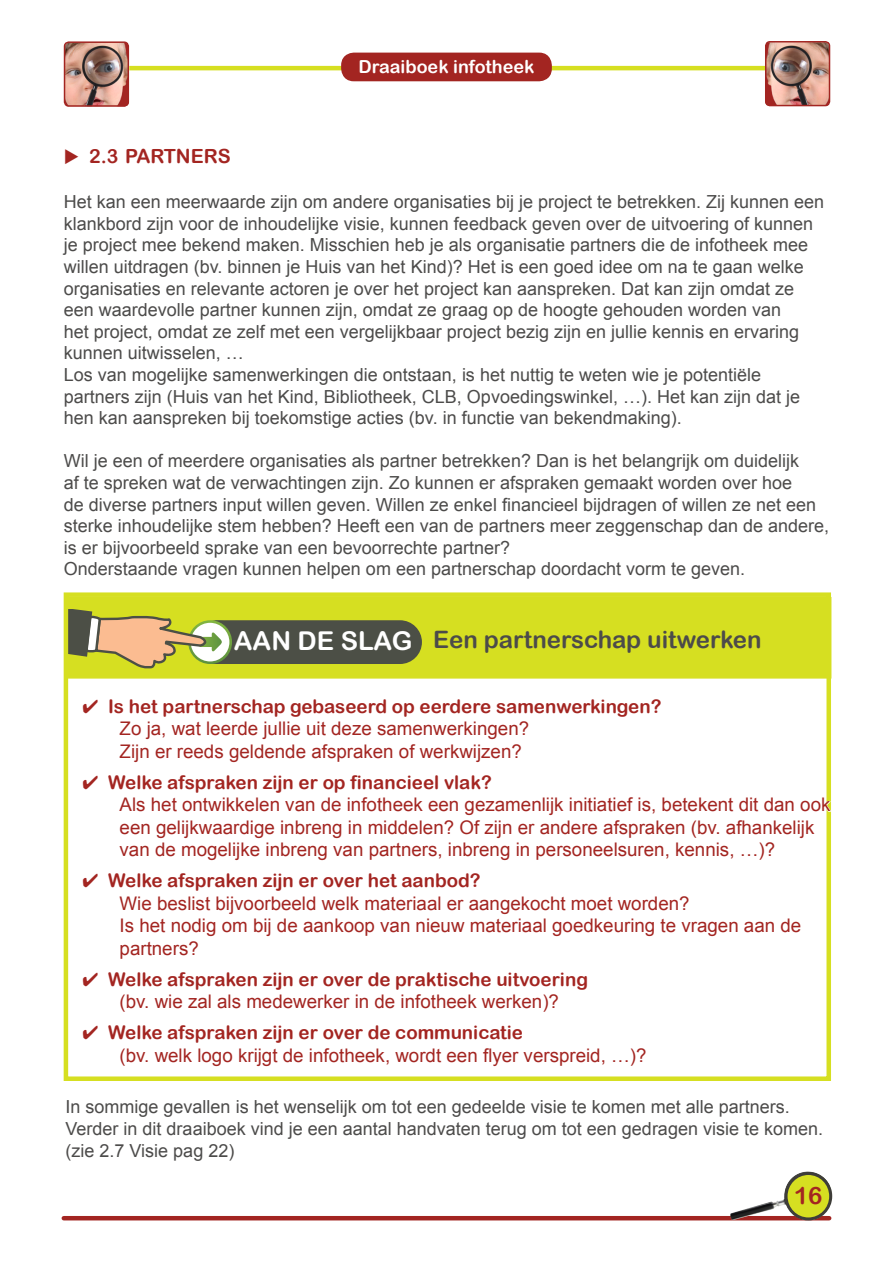
<style>
.page{position:relative;width:893px;height:1263px;background:#fff}
.page>*{position:absolute;margin:0;border:0;box-sizing:border-box;transform-origin:0 0}
.t1{font:26.1px "Arial Rounded MT Bold";color:#fff}
.brood{font:24px "Arial Rounded MT Bold";color:#4c4b4a}
.t2{font:24px "Arial Rounded MT Bold";color:#a32521}
.t3{font:19.5px "Arial Rounded MT Bold";color:#a32521}
.t4{font:18.75px/22.5px "Arial";color:#a32521}
.t5{font:18.75px/22.5px "Arial Rounded MT Bold";color:#a32521;text-align:center}
.brood-2{font:18px/21.6px "Arial";color:#4c4b4a}
.t6{font:18px "Arial Rounded MT Bold";color:#fff}
.s1{font-family:"Arial Rounded MT Bold"}
.s2{font-family:"Arial"}
</style>
<div class="page">
<img style="left:67px;top:44px;width:59px;height:60px">
<div style="left:64px;top:41px;width:65px;height:66px;border:2px solid #a32521;border-radius:4px"></div>
<hr style="left:129px;top:66px;width:666px;height:4px;background:#d6df21">
<img style="left:765px;top:44px;width:64px;height:62px">
<div style="left:765px;top:41px;width:65px;height:65px;border:2px solid #a32521;border-radius:4px"></div>
<div style="left:342px;top:53px;width:209px;height:28px;background:#a32521;border-radius:12px"></div>
<div style="left:341px;top:53px;width:211px;height:28px;border:2px solid #a32521;border-radius:12px"></div>
<hr style="left:64px;top:1216px;width:765px;height:4px;background:#a32521">
<img style="left:793px;top:1171px;width:15px;height:6px">
<div style="left:786px;top:1173px;width:45px;height:46px;background:#d6df21;border-radius:50%"></div>
<div style="left:784px;top:1172px;width:48px;height:48px;border:3px solid #3e3d39;border-radius:50%"></div>
<div style="left:66px;top:597px;width:765px;height:82px;background:#d6df21;border:2px solid #d6df21"></div>
<svg style="left:69px;top:610px;width:353px;height:58px"></svg>
<div style="left:64px;top:592px;width:767px;height:489px;border:4px solid #d6df21"></div>
<svg style="left:826px;top:774px;width:5px;height:87px"></svg>
<p class="t6" style="left:358px;top:56px;width:177px">Draaiboek infotheek</p>
<p class="t3" style="left:64px;top:145px;width:168px">◆ 2.3 PARTNERS</p>
<p class="brood-2" style="left:64px;top:191px;width:762px">Het kan een meerwaarde zijn om andere organisaties bij je project te betrekken. Zij kunnen een klankbord zijn voor de inhoudelijke visie, kunnen feedback geven over de uitvoering of kunnen je project mee bekend maken. Misschien heb je als organisatie partners die de infotheek mee willen uitdragen (bv. binnen je Huis van het Kind)? Het is een goed idee om na te gaan welke organisaties en relevante actoren je over het project kan aanspreken. Dat kan zijn omdat ze een waardevolle partner kunnen zijn, omdat ze graag op de hoogte gehouden worden van<br>het project, omdat ze zelf met een vergelijkbaar project bezig zijn en jullie kennis en ervaring kunnen uitwisselen, …</p>
<p class="brood-2" style="left:64px;top:364px;width:738px">Los van mogelijke samenwerkingen die ontstaan, is het nuttig te weten wie je potentiële partners zijn (Huis van het Kind, Bibliotheek, CLB, Opvoedingswinkel, …). Het kan zijn dat je hen kan aanspreken bij toekomstige acties (bv. in functie van bekendmaking).</p>
<p class="brood-2" style="left:64px;top:450px;width:767px">Wil je een of meerdere organisaties als partner betrekken? Dan is het belangrijk om duidelijk<br>af te spreken wat de verwachtingen zijn. Zo kunnen er afspraken gemaakt worden over hoe<br>de diverse partners input willen geven. Willen ze enkel financieel bijdragen of willen ze net een sterke inhoudelijke stem hebben? Heeft een van de partners meer zeggenschap dan de andere, is er bijvoorbeeld sprake van een bevoorrechte partner?</p>
<p class="brood-2" style="left:64px;top:558px;width:683px">Onderstaande vragen kunnen helpen om een partnerschap doordacht vorm te geven.</p>
<p class="t1" style="left:234px;top:625px;width:180px">AAN DE SLAG</p>
<p class="brood" style="left:433px;top:626px;width:330px">Een partnerschap uitwerken</p>
<p class="t4" style="left:120px;top:695px;width:543px;text-indent:-37px">✔ <span class="s1">Is het partnerschap gebaseerd op eerdere samenwerkingen?<br></span>Zo ja, wat leerde jullie uit deze samenwerkingen?<br>Zijn er reeds geldende afspraken of werkwijzen?</p>
<p class="t4" style="left:120px;top:771px;width:712px;text-indent:-37px">✔ <span class="s1">Welke afspraken zijn er op financieel vlak?<br></span>Als het ontwikkelen van de infotheek een gezamenlijk initiatief is, betekent dit dan ook een gelijkwaardige inbreng in middelen? Of zijn er andere afspraken (bv. afhankelijk van de mogelijke inbreng van partners, inbreng in personeelsuren, kennis, …)?</p>
<p class="t4" style="left:120px;top:869px;width:683px;text-indent:-37px">✔ <span class="s1">Welke afspraken zijn er over het aanbod?<br></span>Wie beslist bijvoorbeeld welk materiaal er aangekocht moet worden?<br>Is het nodig om bij de aankoop van nieuw materiaal goedkeuring te vragen aan de partners?</p>
<p class="t5" style="left:83px;top:967px;width:507px">✔ Welke afspraken zijn er over de praktische uitvoering <span class="s2">(bv. wie zal als medewerker in de infotheek werken)?</span></p>
<p class="t4" style="left:120px;top:1022px;width:528px;text-indent:-37px">✔ <span class="s1">Welke afspraken zijn er over de communicatie<br></span>(bv. welk logo krijgt de infotheek, wordt een flyer verspreid, …)?</p>
<p class="brood-2" style="left:66px;top:1096px;width:759px">In sommige gevallen is het wenselijk om tot een gedeelde visie te komen met alle partners.<br>Verder in dit draaiboek vind je een aantal handvaten terug om tot een gedragen visie te komen. (zie 2.7 Visie pag 22)</p>
<h2 class="t2" style="left:794px;top:1181px;width:30px">16</h2>
</div>
